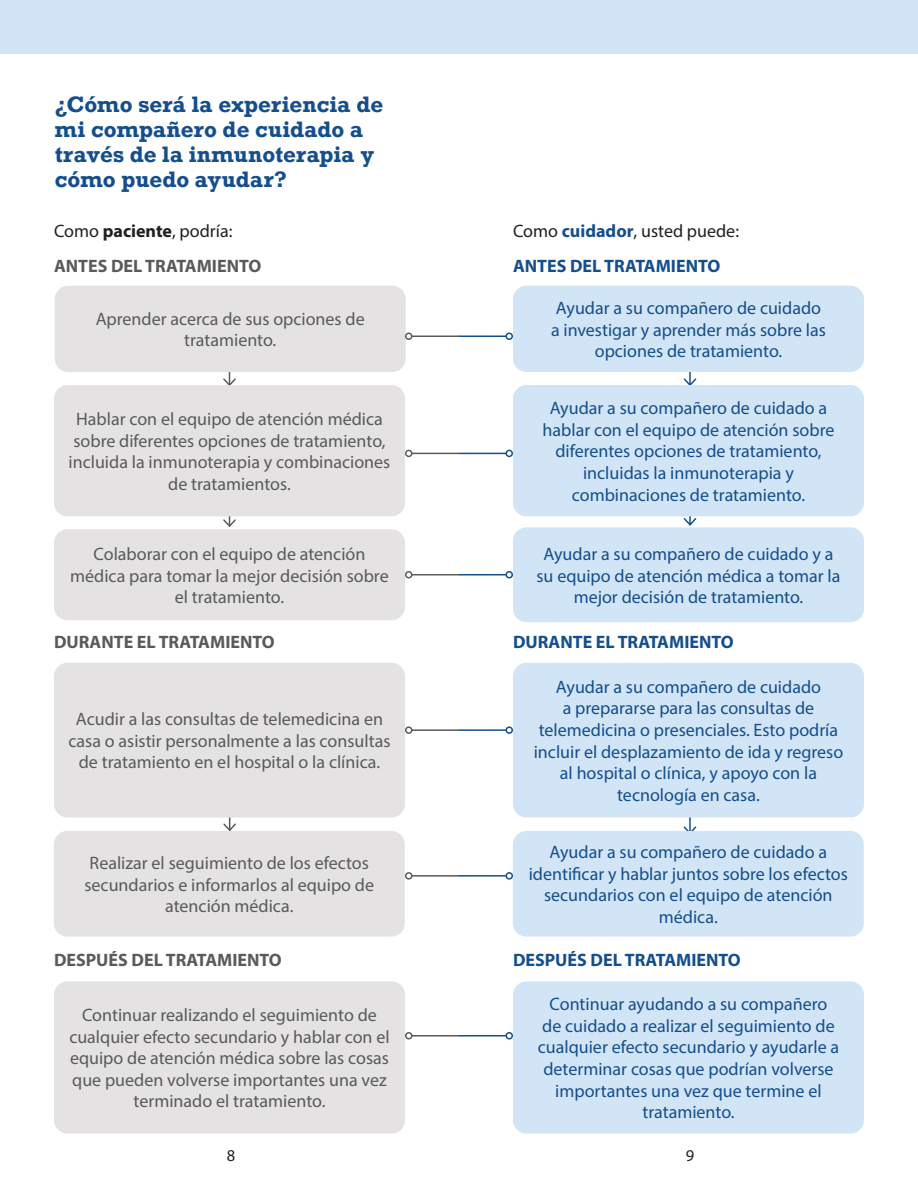
<style>
.page{position:relative;width:918px;height:1188px;background:#fff}
.page>*{position:absolute;margin:0;border:0;box-sizing:border-box;transform-origin:0 0}
.t1{font:700 21px/25.2px "Rockwell";color:#144e8c}
.t2{font:18px/21.6px "Myriad Pro";color:#144e8c;text-align:center}
.t3{font:18px/21.6px "Myriad Pro";color:#595a5c;text-align:center}
.t4{font:700 18px/35px "Myriad Pro";color:#595a5c}
.t5{font:700 18px "Myriad Pro";color:#144e8c}
.t6{font:18px "Myriad Pro";color:#231f20}
.t7{font:16.5px "Myriad Pro";color:#231f20}
.s1{font-weight:400;color:#231f20}
.s2{color:#231f20}
.s3{font-weight:700;color:#144e8c}
</style>
<div class="page">
<div style="left:0;top:0;width:459px;height:54px;background:#d2e5f6"></div>
<hr style="left:229px;top:355px;width:1px;height:30px;background:#595a5c">
<svg style="left:223px;top:377px;width:13px;height:8px"></svg>
<hr style="left:229px;top:458px;width:1px;height:68px;background:#595a5c">
<svg style="left:223px;top:518px;width:13px;height:9px"></svg>
<hr style="left:229px;top:762px;width:1px;height:68px;background:#595a5c">
<svg style="left:223px;top:822px;width:13px;height:9px"></svg>
<div style="left:55px;top:286px;width:351px;height:86px;background:#e4e2e3;border-radius:14px"></div>
<div style="left:54px;top:385px;width:351px;height:131px;background:#e4e2e3;border-radius:14px"></div>
<div style="left:54px;top:663px;width:351px;height:154px;background:#e4e2e3;border-radius:14px"></div>
<div style="left:54px;top:529px;width:351px;height:91px;background:#e4e2e3;border-radius:14px"></div>
<div style="left:54px;top:831px;width:351px;height:106px;background:#e4e2e3;border-radius:14px"></div>
<div style="left:54px;top:981px;width:351px;height:153px;background:#e4e2e3;border-radius:14px"></div>
<hr style="left:412px;top:336px;width:47px;height:1px;background:#595a5c">
<div style="left:405px;top:333px;width:7px;height:7px;border:2px solid #595a5c;border-radius:50%"></div>
<hr style="left:412px;top:453px;width:47px;height:1px;background:#595a5c">
<div style="left:405px;top:450px;width:7px;height:7px;border:2px solid #595a5c;border-radius:50%"></div>
<hr style="left:412px;top:574px;width:47px;height:1px;background:#595a5c">
<div style="left:405px;top:571px;width:7px;height:7px;border:2px solid #595a5c;border-radius:50%"></div>
<hr style="left:412px;top:729px;width:47px;height:2px;background:#595a5c">
<div style="left:405px;top:726px;width:7px;height:8px;border:2px solid #595a5c;border-radius:50%"></div>
<hr style="left:412px;top:875px;width:47px;height:2px;background:#595a5c">
<div style="left:405px;top:872px;width:7px;height:8px;border:2px solid #595a5c;border-radius:50%"></div>
<hr style="left:412px;top:1035px;width:47px;height:2px;background:#595a5c">
<div style="left:405px;top:1032px;width:7px;height:8px;border:2px solid #595a5c;border-radius:50%"></div>
<div style="left:459px;top:0;width:459px;height:54px;background:#d2e5f6"></div>
<hr style="left:689px;top:355px;width:2px;height:30px;background:#144e8c">
<svg style="left:683px;top:377px;width:14px;height:8px"></svg>
<hr style="left:689px;top:457px;width:2px;height:68px;background:#144e8c">
<svg style="left:683px;top:517px;width:14px;height:9px"></svg>
<hr style="left:689px;top:765px;width:2px;height:68px;background:#144e8c">
<svg style="left:683px;top:825px;width:14px;height:6px"></svg>
<div style="left:513px;top:286px;width:351px;height:86px;background:#d2e5f6;border-radius:14px"></div>
<div style="left:513px;top:385px;width:351px;height:131px;background:#d2e5f6;border-radius:14px"></div>
<div style="left:513px;top:527px;width:351px;height:95px;background:#d2e5f6;border-radius:14px"></div>
<div style="left:513px;top:663px;width:351px;height:154px;background:#d2e5f6;border-radius:14px"></div>
<div style="left:513px;top:831px;width:351px;height:106px;background:#d2e5f6;border-radius:14px"></div>
<div style="left:513px;top:981px;width:351px;height:153px;background:#d2e5f6;border-radius:14px"></div>
<hr style="left:459px;top:336px;width:47px;height:1px;background:#144e8c">
<div style="left:506px;top:333px;width:7px;height:7px;border:2px solid #144e8c;border-radius:50%"></div>
<hr style="left:459px;top:453px;width:47px;height:1px;background:#144e8c">
<div style="left:506px;top:450px;width:7px;height:7px;border:2px solid #144e8c;border-radius:50%"></div>
<hr style="left:459px;top:574px;width:47px;height:1px;background:#144e8c">
<div style="left:506px;top:571px;width:7px;height:7px;border:2px solid #144e8c;border-radius:50%"></div>
<hr style="left:459px;top:729px;width:47px;height:2px;background:#144e8c">
<div style="left:506px;top:726px;width:7px;height:8px;border:2px solid #144e8c;border-radius:50%"></div>
<hr style="left:459px;top:875px;width:47px;height:2px;background:#144e8c">
<div style="left:506px;top:872px;width:7px;height:8px;border:2px solid #144e8c;border-radius:50%"></div>
<hr style="left:459px;top:1035px;width:47px;height:2px;background:#144e8c">
<div style="left:506px;top:1032px;width:7px;height:8px;border:2px solid #144e8c;border-radius:50%"></div>
<p class="t1" style="left:55px;top:91px;width:330px">¿Cómo será la experiencia de mi compañero de cuidado a través de la inmunoterapia y cómo puedo ayudar?</p>
<p class="t4" style="left:54px;top:213px;width:209px"><span class="s1">Como</span> <span class="s2">paciente</span><span class="s1">, podría:<br></span>ANTES DEL TRATAMIENTO</p>
<p class="t3" style="left:96px;top:308px;width:271px">Aprender acerca de sus opciones de tratamiento.</p>
<p class="t3" style="left:69px;top:408px;width:323px">Hablar con el equipo de atención médica sobre diferentes opciones de tratamiento, incluida la inmunoterapia y combinaciones de tratamientos.</p>
<p class="t3" style="left:70px;top:543px;width:320px">Colaborar con el equipo de atención médica para tomar la mejor decisión sobre el tratamiento.</p>
<p class="t4" style="left:54px;top:624px;width:222px">DURANTE EL TRATAMIENTO</p>
<p class="t3" style="left:68px;top:708px;width:324px">Acudir a las consultas de telemedicina en casa o asistir personalmente a las consultas de tratamiento en el hospital o la clínica.</p>
<p class="t3" style="left:84px;top:852px;width:291px">Realizar el seguimiento de los efectos secundarios e informarlos al equipo de atención médica.</p>
<p class="t4" style="left:54px;top:942px;width:229px">DESPUÉS DEL TRATAMIENTO</p>
<p class="t3" style="left:69px;top:1004px;width:322px">Continuar realizando el seguimiento de cualquier efecto secundario y hablar con el equipo de atención médica sobre las cosas que pueden volverse importantes una vez terminado el tratamiento.</p>
<p class="t7" style="left:227px;top:1146px;width:10px">8</p>
<p class="t6" style="left:513px;top:220px;width:228px">Como <span class="s3">cuidador</span>, usted puede:</p>
<p class="t5" style="left:513px;top:254px;width:209px">ANTES DEL TRATAMIENTO</p>
<p class="t2" style="left:551px;top:297px;width:276px">Ayudar a su compañero de cuidado a investigar y aprender más sobre las opciones de tratamiento.</p>
<p class="t2" style="left:543px;top:397px;width:293px">Ayudar a su compañero de cuidado a hablar con el equipo de atención sobre diferentes opciones de tratamiento, incluidas la inmunoterapia y combinaciones de tratamiento.</p>
<p class="t2" style="left:537px;top:543px;width:305px">Ayudar a su compañero de cuidado y a su equipo de atención médica a tomar la mejor decisión de tratamiento.</p>
<p class="t5" style="left:513px;top:630px;width:222px">DURANTE EL TRATAMIENTO</p>
<p class="t2" style="left:534px;top:676px;width:311px">Ayudar a su compañero de cuidado<br>a prepararse para las consultas de telemedicina o presenciales. Esto podría incluir el desplazamiento de ida y regreso al hospital o clínica, y apoyo con la tecnología en casa.</p>
<p class="t2" style="left:529px;top:841px;width:321px">Ayudar a su compañero de cuidado a identificar y hablar juntos sobre los efectos secundarios con el equipo de atención médica.</p>
<p class="t5" style="left:513px;top:949px;width:229px">DESPUÉS DEL TRATAMIENTO</p>
<p class="t2" style="left:538px;top:993px;width:303px">Continuar ayudando a su compañero de cuidado a realizar el seguimiento de cualquier efecto secundario y ayudarle a determinar cosas que podrían volverse importantes una vez que termine el tratamiento.</p>
<p class="t7" style="left:686px;top:1146px;width:10px">9</p>
</div>
